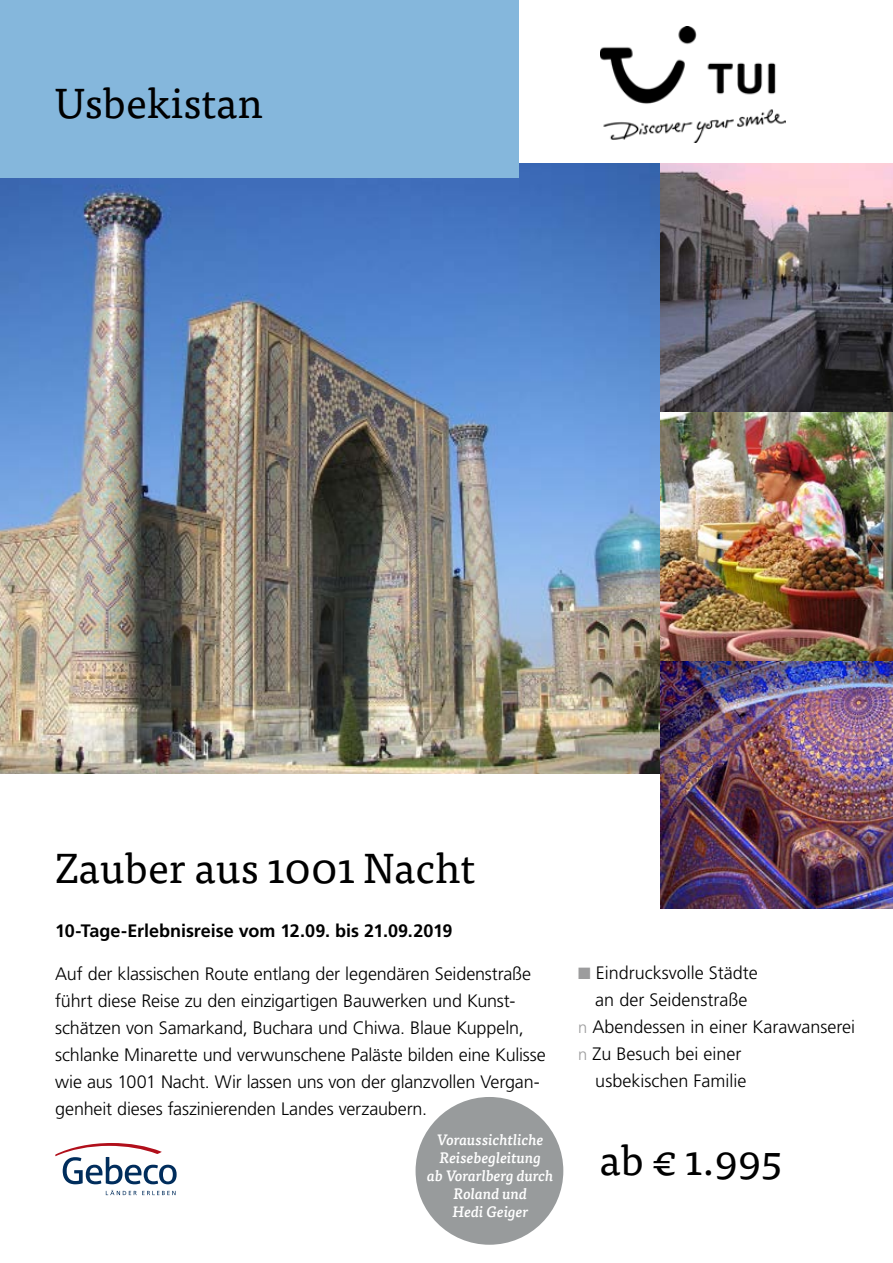
<style>
.page{position:relative;width:893px;height:1263px;background:#fff}
.page>*{position:absolute;margin:0;border:0;box-sizing:border-box;transform-origin:0 0}
.t1{font:42px "Tisa OT";color:#000}
.t2{font:300 18px/27px "Frutiger LT Pro";letter-spacing:-.01em;color:#000}
.t3{font:700 18px "Frutiger LT Pro";color:#000}
.t4{font:italic 500 15px/18px "Tisa OT";color:#fff;text-align:center}
.s1{color:#9c9c9d}
.s2{font-size:16.5px;color:#9c9c9d}
</style>
<div class="page">
<img style="left:0;top:164px;width:659px;height:610px">
<img style="left:660px;top:411px;width:233px;height:250px">
<img style="left:660px;top:661px;width:233px;height:248px">
<svg style="left:660px;top:164px;width:233px;height:247px"></svg>
<div style="left:0;top:0;width:519px;height:178px;background:#85b7dc"></div>
<svg style="left:55px;top:1143px;width:122px;height:41px"></svg>
<svg style="left:106px;top:1190px;width:70px;height:5px"></svg>
<img style="left:601px;top:27px;width:184px;height:115px">
<div style="left:416px;top:1097px;width:147px;height:148px;background:#989b9c;border-radius:50%"></div>
<h1 class="t1" style="left:55px;top:78px;width:209px">Usbekistan</h1>
<h1 class="t1" style="left:55px;top:843px;width:421px">Zauber aus 1001 Nacht</h1>
<p class="t3" style="left:55px;top:920px;width:399px">10-Tage-Erlebnisreise vom 12.09. bis 21.09.2019</p>
<p class="t2" style="left:55px;top:960px;width:492px">Auf der klassischen Route entlang der legendären Seidenstraße führt diese Reise zu den einzigartigen Bauwerken und Kunst&shy;schätzen von Samarkand, Buchara und Chiwa. Blaue Kuppeln, schlanke Minarette und verwunschene Paläste bilden eine Kulisse wie aus 1001 Nacht. Wir lassen uns von der glanzvollen Vergan&shy;genheit dieses faszinierenden Landes verzaubern.</p>
<p class="t2" style="left:578px;top:960px;width:181px"><span class="s1">■</span> Eindrucksvolle Städte</p>
<p class="t2" style="left:595px;top:987px;width:154px">an der Seidenstraße</p>
<p class="t2" style="left:578px;top:1014px;width:278px"><span class="s2">n</span> Abendessen in einer Karawanserei</p>
<p class="t2" style="left:578px;top:1041px;width:165px"><span class="s2">n</span> Zu Besuch bei einer</p>
<p class="t2" style="left:595px;top:1068px;width:153px">usbekischen Familie</p>
<p class="t4" style="left:427px;top:1131px;width:128px">Voraussichtliche<br>Reisebegleitung<br>ab Vorarlberg durch<br>Roland und<br>Hedi Geiger</p>
<h1 class="t1" style="left:600px;top:1135px;width:184px">ab € 1.995</h1>
</div>
